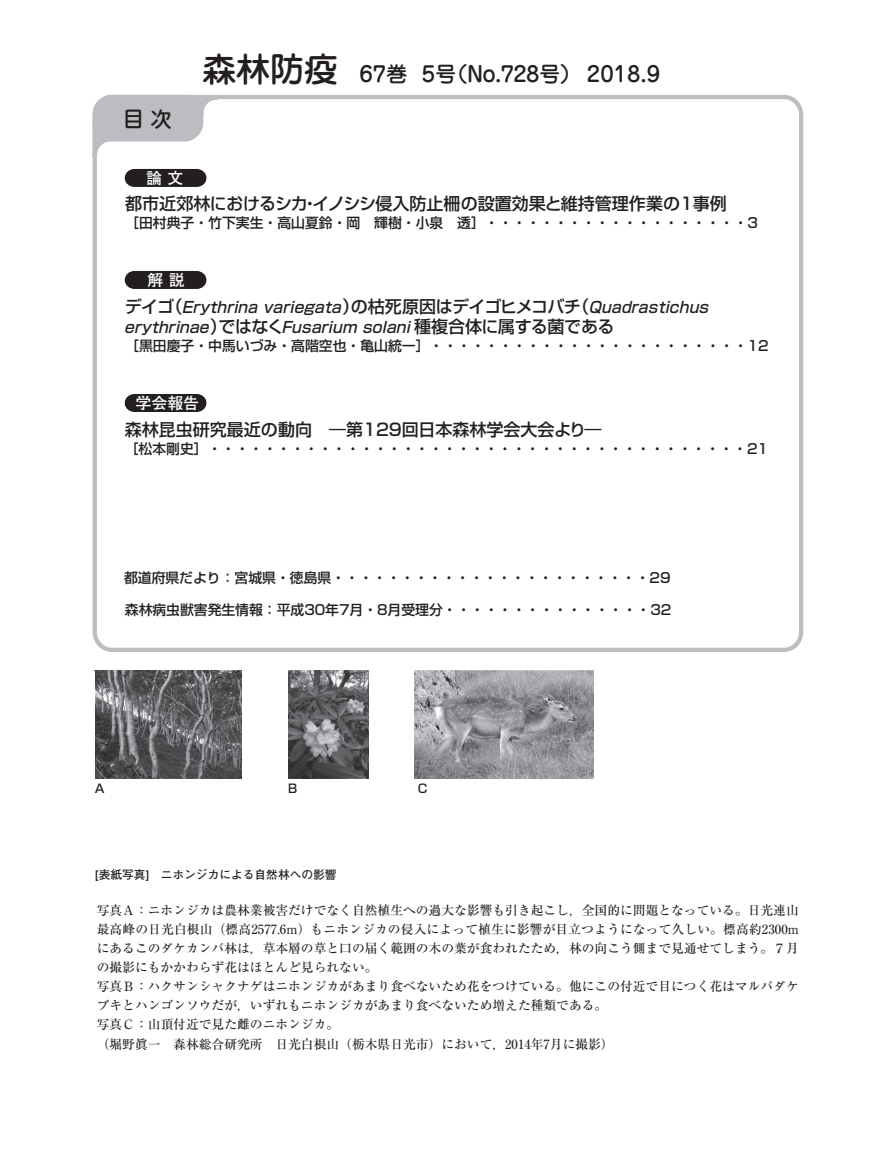
<style>
.page{position:relative;width:894px;height:1171px;background:#fff}
.page>*{position:absolute;margin:0;border:0;box-sizing:border-box;transform-origin:0 0}
.t1{font:500 34.05px "Jun 34 Pro";color:#231f20}
.t2{font:500 21.3px "Jun 34 Pro";color:#231f20}
.t3{font:500 16.95px "Shin Go Pro";color:#231f20}
.t4{font:700 15.9px "Futo Go B101 Pro";color:#fff}
.t5{font:500 15.3px/20.2px "Shin Go Pro";color:#231f20}
.t6{font:500 13.8px "Shin Go Pro";color:#231f20}
.t7{font:500 12.75px/19.2px "Ryumin Pro";color:#231f20}
.t8{font:500 12px "Shin Go Pro";color:#231f20}
.t9{font:700 11.7px "Futo Go B101 Pro";color:#231f20}
.s1{font-size:10.65px}
.s2{font-size:16.95px}
</style>
<div class="page">
<div style="left:93px;top:95px;width:710px;height:557px;border:4px solid #bcbdc0;border-radius:17px"></div>
<div style="left:95px;top:97px;width:106px;height:42px;background:#bcbdc0;border-radius:17px"></div>
<div style="left:93px;top:95px;width:110px;height:47px;border:4px solid #bcbdc0;border-radius:17px"></div>
<svg style="left:92px;top:115px;width:24px;height:46px"></svg>
<svg style="left:178px;top:94px;width:45px;height:25px"></svg>
<svg style="left:125px;top:271px;width:81px;height:18px"></svg>
<svg style="left:125px;top:169px;width:81px;height:18px"></svg>
<svg style="left:125px;top:394px;width:81px;height:18px"></svg>
<img style="left:95px;top:671px;width:147px;height:108px">
<img style="left:288px;top:671px;width:80px;height:108px">
<img style="left:414px;top:671px;width:179px;height:108px">
<h2 class="t2" style="left:123px;top:102px;width:50px">目 次</h2>
<p class="t4" style="left:146px;top:165px;width:39px">論 文</p>
<h1 class="t1" style="left:202px;top:42px;width:138px">森林防疫</h1>
<h2 class="t2" style="left:338px;top:57px;width:323px"><span class="s1">　　</span>67巻 5号（No.728号） 2018.9</h2>
<h3 class="t3" style="left:125px;top:190px;width:603px">都市近郊林におけるシカ・イノシシ侵入防止柵の設置効果と維持管理作業の1事例</h3>
<p class="t6" style="left:125px;top:212px;width:634px">［田村典子・竹下実生・高山夏鈴・岡　輝樹・小泉　透］・・・・・・・・・・・・・・・・・・・3</p>
<p class="t4" style="left:147px;top:267px;width:39px">解 説</p>
<p class="t5" style="left:125px;top:295px;width:585px"><span class="s2">デイゴ（</span>Erythrina variegata<span class="s2">）の枯死原因はデイゴヒメコバチ（</span>Quadrastichus erythrinae<span class="s2">）ではなく</span>Fusarium solani <span class="s2">種複合体に属する菌である</span></p>
<p class="t6" style="left:125px;top:335px;width:644px">［黒田慶子・中馬いづみ・高階空也・亀山統一］・・・・・・・・・・・・・・・・・・・・・・・12</p>
<p class="t4" style="left:135px;top:390px;width:65px">学会報告</p>
<h3 class="t3" style="left:125px;top:415px;width:478px">森林昆虫研究最近の動向　―第129回日本森林学会大会より―</h3>
<p class="t6" style="left:125px;top:437px;width:644px">［松本剛史］・・・・・・・・・・・・・・・・・・・・・・・・・・・・・・・・・・・・・・・21</p>
<p class="t6" style="left:124px;top:566px;width:548px">都道府県だより：宮城県・徳島県・・・・・・・・・・・・・・・・・・・・・・・29</p>
<p class="t6" style="left:125px;top:598px;width:548px">森林病虫獣害発生情報：平成30年7月・8月受理分・・・・・・・・・・・・・・・32</p>
<p class="t8" style="left:95px;top:778px;width:11px">A</p>
<p class="t8" style="left:288px;top:778px;width:11px">B</p>
<p class="t9" style="left:95px;top:865px;width:243px">[表紙写真]　ニホンジカによる自然林への影響</p>
<p class="t8" style="left:418px;top:778px;width:11px">C</p>
<p class="t7" style="left:97px;top:899px;width:703px">写真Ａ：ニホンジカは農林業被害だけでなく自然植生への過大な影響も引き起こし，全国的に問題となっている。日光連山最高峰の日光白根山（標高2577.6m）もニホンジカの侵入によって植生に影響が目立つようになって久しい。標高約2300mにあるこのダケカンバ林は，草本層の草と口の届く範囲の木の葉が食われたため，林の向こう側まで見通せてしまう。７月の撮影にもかかわらず花はほとんど見られない。<br>写真Ｂ：ハクサンシャクナゲはニホンジカがあまり食べないため花をつけている。他にこの付近で目につく花はマルバダケブキとハンゴンソウだが，いずれもニホンジカがあまり食べないため増えた種類である。<br>写真Ｃ：山頂付近で見た雌のニホンジカ。<br>（堀野眞一　森林総合研究所　日光白根山（栃木県日光市）において，2014年7月に撮影）</p>
</div>
